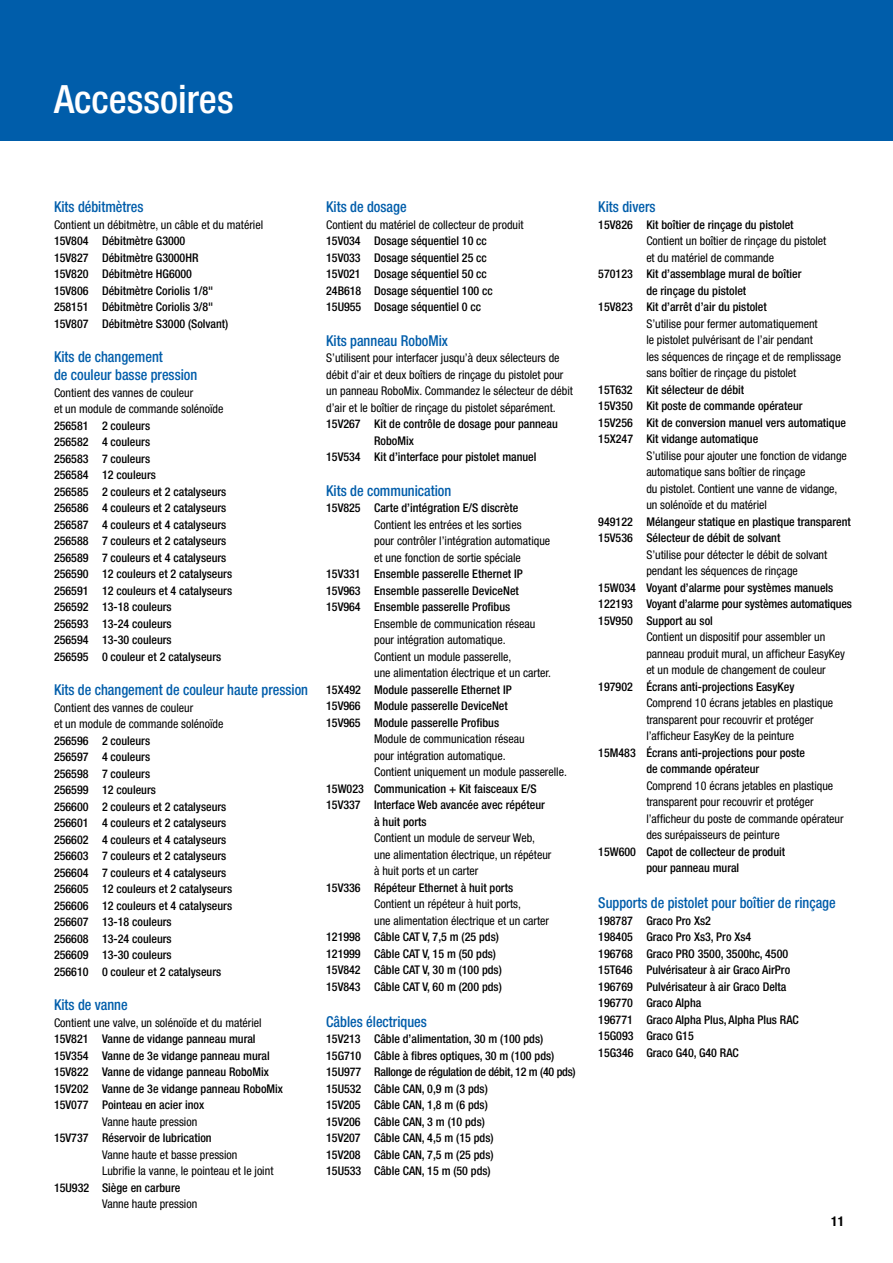
<style>
.page{position:relative;width:893px;height:1263px;background:#fff}
.page>*{position:absolute;margin:0;border:0;box-sizing:border-box;transform-origin:0 0}
.t1{font:500 condensed 39px "Helvetica Neue LT Std";color:#fff}
.t2{font:500 condensed 15px/18px "Helvetica Neue LT Std";color:#005daa;scale:.95 1}
.t3{font:700 condensed 13.5px "Helvetica Neue LT Std";color:#000}
.t4{font:500 condensed 12px/16.5px "Helvetica Neue LT Std";color:#000}
.t5{font:condensed 12px/16.5px "Helvetica Neue LT Std";color:#000}
</style>
<div class="page">
<div style="left:0;top:0;width:893px;height:140px;background:#005daa"></div>
<h1 class="t1" style="left:54px;top:85px;width:181px">Accessoires</h1>
<p class="t2" style="left:54px;top:200px;width:96px">Kits débitmètres</p>
<p class="t5" style="left:54px;top:218px;width:211px">Contient un débitmètre, un câble et du matériel</p>
<p class="t4" style="left:54px;top:234px;width:176px">15V804 Débitmètre G3000<br>15V827 Débitmètre G3000HR<br>15V820 Débitmètre HG6000<br>15V806 Débitmètre Coriolis 1/8"<br>258151 Débitmètre Coriolis 3/8"<br>15V807 Débitmètre S3000 (Solvant)</p>
<p class="t2" style="left:54px;top:350px;width:152px">Kits de changement<br>de couleur basse pression</p>
<p class="t5" style="left:54px;top:386px;width:171px">Contient des vannes de couleur<br>et un module de commande solénoïde</p>
<p class="t4" style="left:54px;top:419px;width:180px">256581 2 couleurs<br>256582 4 couleurs<br>256583 7 couleurs<br>256584 12 couleurs<br>256585 2 couleurs et 2 catalyseurs<br>256586 4 couleurs et 2 catalyseurs<br>256587 4 couleurs et 4 catalyseurs<br>256588 7 couleurs et 2 catalyseurs<br>256589 7 couleurs et 4 catalyseurs<br>256590 12 couleurs et 2 catalyseurs<br>256591 12 couleurs et 4 catalyseurs<br>256592 13-18 couleurs<br>256593 13-24 couleurs<br>256594 13-30 couleurs<br>256595 0 couleur et 2 catalyseurs</p>
<p class="t2" style="left:54px;top:683px;width:269px">Kits de changement de couleur haute pression</p>
<p class="t5" style="left:54px;top:701px;width:171px">Contient des vannes de couleur<br>et un module de commande solénoïde</p>
<p class="t4" style="left:54px;top:734px;width:180px">256596 2 couleurs<br>256597 4 couleurs<br>256598 7 couleurs<br>256599 12 couleurs<br>256600 2 couleurs et 2 catalyseurs<br>256601 4 couleurs et 2 catalyseurs<br>256602 4 couleurs et 4 catalyseurs<br>256603 7 couleurs et 2 catalyseurs<br>256604 7 couleurs et 4 catalyseurs<br>256605 12 couleurs et 2 catalyseurs<br>256606 12 couleurs et 4 catalyseurs<br>256607 13-18 couleurs<br>256608 13-24 couleurs<br>256609 13-30 couleurs<br>256610 0 couleur et 2 catalyseurs</p>
<p class="t2" style="left:54px;top:998px;width:79px">Kits de vanne</p>
<p class="t5" style="left:54px;top:1016px;width:209px">Contient une valve, un solénoïde et du matériel</p>
<p class="t4" style="left:54px;top:1032px;width:230px">15V821 Vanne de vidange panneau mural 15V354 Vanne de 3e vidange panneau mural 15V822 Vanne de vidange panneau RoboMix 15V202 Vanne de 3e vidange panneau RoboMix 15V077 Pointeau en acier inox</p>
<p class="t5" style="left:102px;top:1115px;width:97px">Vanne haute pression</p>
<p class="t4" style="left:54px;top:1131px;width:159px">15V737 Réservoir de lubrication</p>
<p class="t5" style="left:102px;top:1148px;width:173px">Vanne haute et basse pression<br>Lubrifie la vanne, le pointeau et le joint</p>
<p class="t4" style="left:54px;top:1181px;width:128px">15U932 Siège en carbure</p>
<p class="t5" style="left:102px;top:1197px;width:97px">Vanne haute pression</p>
<p class="t2" style="left:326px;top:200px;width:86px">Kits de dosage</p>
<p class="t5" style="left:326px;top:218px;width:199px">Contient du matériel de collecteur de produit</p>
<p class="t4" style="left:326px;top:234px;width:168px">15V034 Dosage séquentiel 10 cc<br>15V033 Dosage séquentiel 25 cc<br>15V021 Dosage séquentiel 50 cc<br>24B618 Dosage séquentiel 100 cc<br>15U955 Dosage séquentiel 0 cc</p>
<p class="t2" style="left:326px;top:333px;width:130px">Kits panneau RoboMix</p>
<p class="t5" style="left:326px;top:351px;width:248px">S’utilisent pour interfacer jusqu’à deux sélecteurs de débit d’air et deux boîtiers de rinçage du pistolet pour un panneau RoboMix. Commandez le sélecteur de débit d’air et le boîtier de rinçage du pistolet séparément.</p>
<p class="t4" style="left:326px;top:417px;width:233px">15V267 Kit de contrôle de dosage pour panneau</p>
<p class="t4" style="left:374px;top:434px;width:41px">RoboMix</p>
<p class="t4" style="left:326px;top:450px;width:212px">15V534 Kit d’interface pour pistolet manuel</p>
<p class="t2" style="left:326px;top:483px;width:133px">Kits de communication</p>
<p class="t4" style="left:326px;top:501px;width:194px">15V825 Carte d’intégration E/S discrète</p>
<p class="t5" style="left:374px;top:518px;width:178px">Contient les entrées et les sorties<br>pour contrôler l’intégration automatique et une fonction de sortie spéciale</p>
<p class="t4" style="left:326px;top:567px;width:198px">15V331 Ensemble passerelle Ethernet IP<br>15V963 Ensemble passerelle DeviceNet<br>15V964 Ensemble passerelle Profibus</p>
<p class="t5" style="left:374px;top:617px;width:178px">Ensemble de communication réseau pour intégration automatique.<br>Contient un module passerelle,<br>une alimentation électrique et un carter.</p>
<p class="t4" style="left:326px;top:683px;width:187px">15X492 Module passerelle Ethernet IP<br>15V966 Module passerelle DeviceNet<br>15V965 Module passerelle Profibus</p>
<p class="t5" style="left:374px;top:732px;width:194px">Module de communication réseau<br>pour intégration automatique.<br>Contient uniquement un module passerelle.</p>
<p class="t4" style="left:326px;top:782px;width:212px">15W023 Communication + Kit faisceaux E/S</p>
<p class="t4" style="left:326px;top:798px;width:220px">15V337 Interface Web avancée avec répéteur</p>
<p class="t4" style="left:374px;top:815px;width:54px">à huit ports</p>
<p class="t5" style="left:374px;top:831px;width:179px">Contient un module de serveur Web, une alimentation électrique, un répéteur à huit ports et un carter</p>
<p class="t4" style="left:326px;top:881px;width:188px">15V336 Répéteur Ethernet à huit ports</p>
<p class="t5" style="left:374px;top:897px;width:176px">Contient un répéteur à huit ports,<br>une alimentation électrique et un carter</p>
<p class="t4" style="left:326px;top:930px;width:177px">121998 Câble CAT V, 7,5 m (25 pds)<br>121999 Câble CAT V, 15 m (50 pds)<br>15V842 Câble CAT V, 30 m (100 pds)<br>15V843 Câble CAT V, 60 m (200 pds)</p>
<p class="t2" style="left:326px;top:1014px;width:108px">Câbles électriques</p>
<p class="t4" style="left:326px;top:1032px;width:251px">15V213 Câble d’alimentation, 30 m (100 pds)<br>15G710 Câble à fibres optiques, 30 m (100 pds)<br>15U977 Rallonge de régulation de débit, 12 m (40 pds)<br>15U532 Câble CAN, 0,9 m (3 pds)<br>15V205 Câble CAN, 1,8 m (6 pds)<br>15V206 Câble CAN, 3 m (10 pds)<br>15V207 Câble CAN, 4,5 m (15 pds)<br>15V208 Câble CAN, 7,5 m (25 pds)<br>15U533 Câble CAN, 15 m (50 pds)</p>
<p class="t2" style="left:598px;top:200px;width:62px">Kits divers</p>
<p class="t4" style="left:598px;top:218px;width:197px">15V826 Kit boîtier de rinçage du pistolet</p>
<p class="t5" style="left:646px;top:234px;width:182px">Contient un boîtier de rinçage du pistolet et du matériel de commande</p>
<p class="t4" style="left:598px;top:267px;width:205px">570123 Kit d’assemblage mural de boîtier</p>
<p class="t4" style="left:646px;top:284px;width:101px">de rinçage du pistolet</p>
<p class="t4" style="left:598px;top:300px;width:170px">15V823 Kit d’arrêt d’air du pistolet</p>
<p class="t5" style="left:646px;top:317px;width:196px">S’utilise pour fermer automatiquement<br>le pistolet pulvérisant de l’air pendant<br>les séquences de rinçage et de remplissage sans boîtier de rinçage du pistolet</p>
<p class="t4" style="left:598px;top:383px;width:249px">15T632 Kit sélecteur de débit<br>15V350 Kit poste de commande opérateur<br>15V256 Kit de conversion manuel vers automatique 15X247 Kit vidange automatique</p>
<p class="t5" style="left:646px;top:449px;width:202px">S’utilise pour ajouter une fonction de vidange automatique sans boîtier de rinçage<br>du pistolet. Contient une vanne de vidange, un solénoïde et du matériel</p>
<p class="t4" style="left:598px;top:515px;width:254px">949122 Mélangeur statique en plastique transparent<br>15V536 Sélecteur de débit de solvant</p>
<p class="t5" style="left:646px;top:548px;width:182px">S’utilise pour détecter le débit de solvant pendant les séquences de rinçage</p>
<p class="t4" style="left:598px;top:581px;width:255px">15W034 Voyant d’alarme pour systèmes manuels<br>122193 Voyant d’alarme pour systèmes automatiques<br>15V950 Support au sol</p>
<p class="t5" style="left:646px;top:630px;width:200px">Contient un dispositif pour assembler un panneau produit mural, un afficheur EasyKey et un module de changement de couleur</p>
<p class="t4" style="left:598px;top:680px;width:198px">197902 Écrans anti-projections EasyKey</p>
<p class="t5" style="left:646px;top:696px;width:188px">Comprend 10 écrans jetables en plastique transparent pour recouvrir et protéger l’afficheur EasyKey de la peinture</p>
<p class="t4" style="left:598px;top:746px;width:208px;text-align:center">15M483 Écrans anti-projections pour poste de commande opérateur</p>
<p class="t5" style="left:646px;top:779px;width:199px">Comprend 10 écrans jetables en plastique transparent pour recouvrir et protéger l’afficheur du poste de commande opérateur des surépaisseurs de peinture</p>
<p class="t4" style="left:598px;top:845px;width:188px;text-align:center">15W600 Capot de collecteur de produit pour panneau mural</p>
<p class="t2" style="left:598px;top:896px;width:251px">Supports de pistolet pour boîtier de rinçage</p>
<p class="t4" style="left:598px;top:914px;width:202px">198787 Graco Pro Xs2<br>198405 Graco Pro Xs3, Pro Xs4<br>196768 Graco PRO 3500, 3500hc, 4500<br>15T646 Pulvérisateur à air Graco AirPro<br>196769 Pulvérisateur à air Graco Delta<br>196770 Graco Alpha<br>196771 Graco Alpha Plus, Alpha Plus RAC<br>15G093 Graco G15<br>15G346 Graco G40, G40 RAC</p>
<p class="t3" style="left:831px;top:1216px;width:14px">11</p>
</div>
